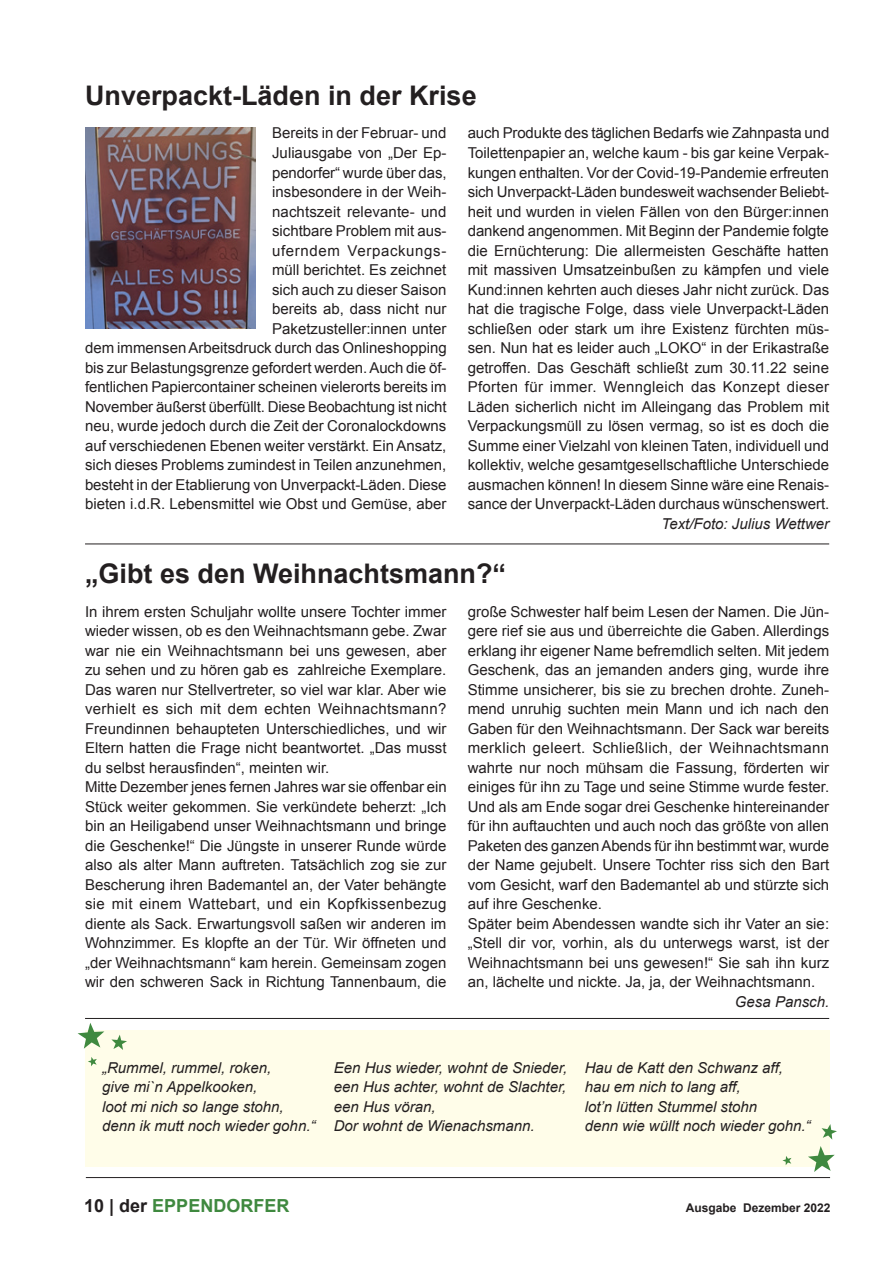
<style>
.page{position:relative;width:893px;height:1263px;background:#fff}
.page>*{position:absolute;margin:0;border:0;box-sizing:border-box;transform-origin:0 0}
.t1{font:700 27px "Arial";color:#231f20}
.t2{font:700 18px "Arial";color:#3f893f}
.t3{font:15px/19.5px "Arial";color:#231f20}
.t4{font:italic 15px/19.5px "Arial";color:#231f20}
.t5{font:700 12px "Arial";color:#231f20}
.s1{color:#231f20}
</style>
<div class="page">
<img style="left:85px;top:128px;width:170px;height:200px">
<hr style="left:85px;top:544px;width:744px;height:1px;background:#231f20">
<hr style="left:85px;top:1018px;width:744px;height:1px;background:#231f20">
<hr style="left:86px;top:1177px;width:744px;height:1px;background:#231f20">
<div style="left:85px;top:1030px;width:744px;height:136px;background:#fffde9"></div>
<svg style="left:78px;top:1023px;width:26px;height:26px"></svg>
<svg style="left:111px;top:1035px;width:16px;height:15px"></svg>
<svg style="left:88px;top:1057px;width:9px;height:9px"></svg>
<svg style="left:808px;top:1146px;width:27px;height:26px"></svg>
<svg style="left:821px;top:1124px;width:16px;height:16px"></svg>
<svg style="left:782px;top:1156px;width:9px;height:9px"></svg>
<h1 class="t1" style="left:85px;top:77px;width:393px">Unverpackt-Läden in der Krise</h1>
<p class="t3" style="left:85px;top:124px;width:363px;text-align:right">Bereits in der Februar- und<br>Juliausgabe von „Der Ep-<br>pendorfer“ wurde über das,<br>insbesondere in der Weih-<br>nachtszeit relevante- und<br>sichtbare Problem mit aus-<br>uferndem Verpackungs-<br>müll berichtet. Es zeichnet<br>sich auch zu dieser Saison<br>bereits ab, dass nicht nur<br>Paketzusteller:innen unter<br>dem immensen Arbeitsdruck durch das Onlineshopping bis zur Belastungsgrenze gefordert werden. Auch die öf&shy;fentlichen Papiercontainer scheinen vielerorts bereits im November äußerst überfüllt. Diese Beobachtung ist nicht neu, wurde jedoch durch die Zeit der Coronalockdowns auf verschiedenen Ebenen weiter verstärkt. Ein Ansatz, sich dieses Problems zumindest in Teilen anzunehmen, besteht in der Etablierung von Unverpackt-Läden. Diese bieten i.d.R. Lebensmittel wie Obst und Gemüse, aber</p>
<p class="t3" style="left:468px;top:124px;width:363px;text-align:justify">auch Produkte des täglichen Bedarfs wie Zahnpasta und Toilettenpapier an, welche kaum - bis gar keine Verpac&shy;kungen enthalten. Vor der Covid-19-Pandemie erfreuten sich Unverpackt-Läden bundesweit wachsender Beliebt&shy;heit und wurden in vielen Fällen von den Bürger:innen dankend angenommen. Mit Beginn der Pandemie folgte die Ernüchterung: Die allermeisten Geschäfte hatten mit massiven Umsatzeinbußen zu kämpfen und viele Kund:innen kehrten auch dieses Jahr nicht zurück. Das hat die tragische Folge, dass viele Unverpackt-Läden schließen oder stark um ihre Existenz fürchten müs&shy;sen. Nun hat es leider auch „LOKO“ in der Erikastraße getroffen. Das Geschäft schließt zum 30.11.22 seine Pforten für immer. Wenngleich das Konzept dieser Läden sicherlich nicht im Alleingang das Problem mit Verpackungsmüll zu lösen vermag, so ist es doch die Summe einer Vielzahl von kleinen Taten, individuell und kollektiv, welche gesamtgesellschaftliche Unterschiede ausmachen können! In diesem Sinne wäre eine Renais&shy;sance der Unverpackt-Läden durchaus wünschenswert.</p>
<p class="t4" style="left:662px;top:514px;width:169px">Text/Foto: Julius Wettwer</p>
<h1 class="t1" style="left:85px;top:556px;width:423px">„Gibt es den Weihnachtsmann?“</h1>
<p class="t3" style="left:85px;top:602px;width:363px">In ihrem ersten Schuljahr wollte unsere Tochter immer wieder wissen, ob es den Weihnachtsmann gebe. Zwar war nie ein Weihnachtsmann bei uns gewesen, aber zu sehen und zu hören gab es zahlreiche Exemplare.<br>Das waren nur Stellvertreter, so viel war klar. Aber wie verhielt es sich mit dem echten Weihnachtsmann?<br>Freundinnen behaupteten Unterschiedliches, und wir Eltern hatten die Frage nicht beantwortet. „Das musst du selbst herausfinden“, meinten wir.<br>Mitte Dezember jenes fernen Jahres war sie offenbar ein Stück weiter gekommen. Sie verkündete beherzt: „Ich bin an Heiligabend unser Weihnachtsmann und bringe die Geschenke!“ Die Jüngste in unserer Runde würde also als alter Mann auftreten. Tatsächlich zog sie zur Bescherung ihren Bademantel an, der Vater behängte sie mit einem Wattebart, und ein Kopfkissenbezug diente als Sack. Erwartungsvoll saßen wir anderen im Wohnzimmer. Es klopfte an der Tür. Wir öffneten und „der Weihnachtsmann“ kam herein. Gemeinsam zogen wir den schweren Sack in Richtung Tannenbaum, die</p>
<p class="t3" style="left:468px;top:602px;width:363px">große Schwester half beim Lesen der Namen. Die Jün&shy;gere rief sie aus und überreichte die Gaben. Allerdings erklang ihr eigener Name befremdlich selten. Mit jedem Geschenk, das an jemanden anders ging, wurde ihre Stimme unsicherer, bis sie zu brechen drohte. Zuneh&shy;mend unruhig suchten mein Mann und ich nach den Gaben für den Weihnachtsmann. Der Sack war bereits merklich geleert. Schließlich, der Weihnachtsmann wahrte nur noch mühsam die Fassung, förderten wir einiges für ihn zu Tage und seine Stimme wurde fester.<br>Und als am Ende sogar drei Geschenke hintereinander für ihn auftauchten und auch noch das größte von allen Paketen des ganzen Abends für ihn bestimmt war, wurde der Name gejubelt. Unsere Tochter riss sich den Bart vom Gesicht, warf den Bademantel ab und stürzte sich auf ihre Geschenke.<br>Später beim Abendessen wandte sich ihr Vater an sie: „Stell dir vor, vorhin, als du unterwegs warst, ist der Weihnachtsmann bei uns gewesen!“ Sie sah ihn kurz an, lächelte und nickte. Ja, ja, der Weihnachtsmann.</p>
<p class="t4" style="left:735px;top:992px;width:96px">Gesa Pansch.</p>
<p class="t4" style="left:102px;top:1058px;width:215px">„Rummel, rummel, roken,<br>give mi`n Appelkooken,<br>loot mi nich so lange stohn, denn ik mutt noch wieder gohn.“</p>
<p class="t4" style="left:334px;top:1058px;width:235px">Een Hus wieder, wohnt de Snieder, een Hus achter, wohnt de Slachter, een Hus vöran,<br>Dor wohnt de Wienachsmann.</p>
<p class="t4" style="left:585px;top:1058px;width:227px">Hau de Katt den Schwanz aff, hau em nich to lang aff,<br>lot’n lütten Stummel stohn<br>denn wie wüllt noch wieder gohn.“</p>
<p class="t2" style="left:84px;top:1194px;width:207px"><span class="s1">10 | der</span> EPPENDORFER</p>
<p class="t5" style="left:686px;top:1200px;width:146px">Ausgabe Dezember 2022</p>
</div>
